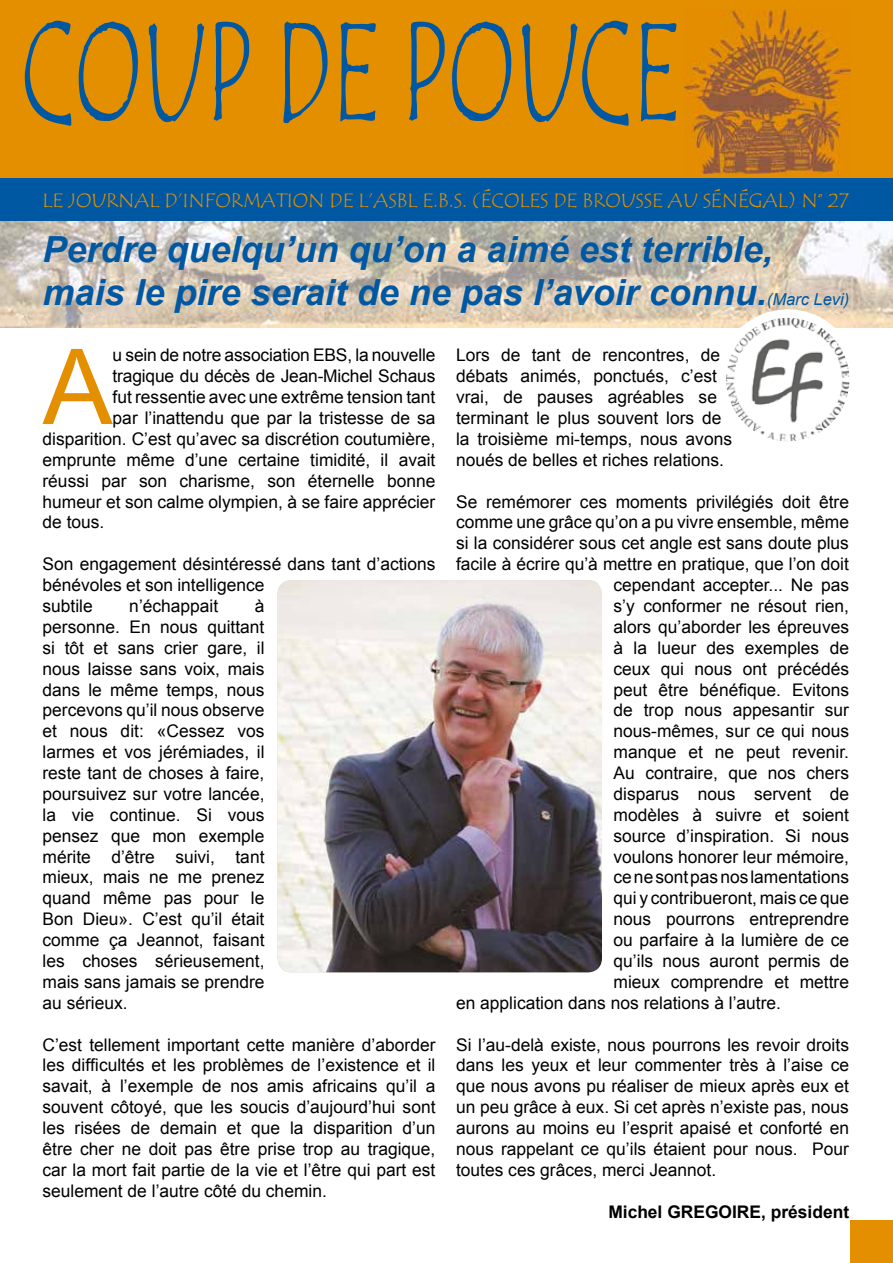
<style>
.page{position:relative;width:893px;height:1263px;background:#fff}
.page>*{position:absolute;margin:0;border:0;box-sizing:border-box;transform-origin:0 0}
.t1{font:144px "Tempus Sans ITC";color:#0058a2;scale:.6 1}
.t2{font:104.85px "Arial";color:#e38f00}
.t3{font:italic 700 36px/43.2px "Arial";color:#0058a2}
.t4{font:19.95px "Tempus Sans ITC";color:#e38f00}
.t5{font:17.4px/20.9px "Arial";color:#000;text-align:justify}
.t6{font:700 17.4px "Arial";color:#000}
.s1{font-weight:400;font-size:16.5px}
</style>
<div class="page">
<div style="left:0;top:0;width:893px;height:179px;background:#e38f00"></div>
<div style="left:0;top:179px;width:893px;height:42px;background:#0058a2"></div>
<img style="left:0;top:221px;width:893px;height:106px">
<img style="left:684px;top:10px;width:166px;height:165px">
<div style="left:718px;top:309px;width:140px;height:141px;background:#fff;border-radius:50%"></div>
<img style="left:726px;top:318px;width:123px;height:123px;border-radius:62px">
<img style="left:277px;top:580px;width:325px;height:392px">
<div style="left:850px;top:1220px;width:43px;height:43px;background:#e38f00"></div>
<h1 class="t1" style="left:21px;top:-19px;width:1098px">COUP DE POUCE</h1>
<p class="t4" style="left:43px;top:188px;width:808px">LE JOURNAL D’INFORMATION DE L’ASBL E.B.S. (ÉCOLES DE BROUSSE AU SÉNÉGAL) N° 27</p>
<h3 class="t3" style="left:43px;top:229px;width:808px">Perdre quelqu’un qu’on a aimé est terrible, mais le pire serait de ne pas l’avoir connu.<span class="s1">(Marc Levi)</span></h3>
<h2 class="t2" style="left:43px;top:318px;width:71px">A</h2>
<p class="t5" style="left:113px;top:345px;width:324px">u sein de notre association EBS, la nouvelle</p>
<p class="t5" style="left:456px;top:345px;width:277px;text-align:left">Lors de tant de rencontres, de débats animés, ponctués, c’est vrai, de pauses agréables se terminant le plus souvent lors de la troisième mi-temps, nous avons noués de belles et riches relations.</p>
<p class="t5" style="left:456px;top:491px;width:394px">Se remémorer ces moments privilégiés doit être</p>
<p class="t5" style="left:456px;top:512px;width:394px">comme une grâce qu’on a pu vivre ensemble, même</p>
<p class="t5" style="left:456px;top:533px;width:394px">si la considérer sous cet angle est sans doute plus</p>
<p class="t5" style="left:456px;top:554px;width:394px">facile à écrire qu’à mettre en pratique, que l’on doit</p>
<p class="t5" style="left:614px;top:575px;width:237px">cependant accepter... Ne pas</p>
<p class="t5" style="left:614px;top:596px;width:237px">s’y conformer ne résout rien,</p>
<p class="t5" style="left:614px;top:616px;width:237px">alors qu’aborder les épreuves</p>
<p class="t5" style="left:614px;top:637px;width:237px">à la lueur des exemples de</p>
<p class="t5" style="left:614px;top:658px;width:237px">ceux qui nous ont précédés</p>
<p class="t5" style="left:614px;top:679px;width:237px">peut être bénéfique. Evitons</p>
<p class="t5" style="left:614px;top:700px;width:237px">de trop nous appesantir sur</p>
<p class="t5" style="left:614px;top:721px;width:237px">nous-mêmes, sur ce qui nous</p>
<p class="t5" style="left:614px;top:742px;width:237px">manque et ne peut revenir.</p>
<p class="t5" style="left:614px;top:763px;width:237px">Au contraire, que nos chers</p>
<p class="t5" style="left:614px;top:783px;width:237px">disparus nous servent de</p>
<p class="t5" style="left:614px;top:804px;width:237px">modèles à suivre et soient</p>
<p class="t5" style="left:614px;top:825px;width:237px">source d’inspiration. Si nous</p>
<p class="t5" style="left:614px;top:846px;width:237px">voulons honorer leur mémoire,</p>
<p class="t5" style="left:614px;top:867px;width:237px">ce ne sont pas nos lamentations</p>
<p class="t5" style="left:614px;top:888px;width:237px">qui y contribueront, mais ce que</p>
<p class="t5" style="left:614px;top:909px;width:237px">nous pourrons entreprendre</p>
<p class="t5" style="left:614px;top:930px;width:237px">ou parfaire à la lumière de ce</p>
<p class="t5" style="left:614px;top:951px;width:237px">qu’ils nous auront permis de</p>
<p class="t5" style="left:614px;top:971px;width:237px">mieux comprendre et mettre</p>
<p class="t5" style="left:456px;top:992px;width:326px">en application dans nos relations à l’autre.</p>
<p class="t5" style="left:456px;top:1034px;width:394px">Si l’au-delà existe, nous pourrons les revoir droits dans les yeux et leur commenter très à l’aise ce que nous avons pu réaliser de mieux après eux et un peu grâce à eux. Si cet après n’existe pas, nous aurons au moins eu l’esprit apaisé et conforté en nous rappelant ce qu’ils étaient pour nous. Pour toutes ces grâces, merci Jeannot.</p>
<p class="t6" style="left:608px;top:1200px;width:242px">Michel GREGOIRE, président</p>
<p class="t5" style="left:113px;top:366px;width:324px">tragique du décès de Jean-Michel Schaus</p>
<p class="t5" style="left:113px;top:387px;width:324px">fut ressentie avec une extrême tension tant</p>
<p class="t5" style="left:113px;top:408px;width:324px">par l’inattendu que par la tristesse de sa</p>
<p class="t5" style="left:43px;top:428px;width:394px">disparition. C’est qu’avec sa discrétion coutumière,</p>
<p class="t5" style="left:43px;top:449px;width:394px">emprunte même d’une certaine timidité, il avait</p>
<p class="t5" style="left:43px;top:470px;width:394px">réussi par son charisme, son éternelle bonne</p>
<p class="t5" style="left:43px;top:491px;width:394px">humeur et son calme olympien, à se faire apprécier</p>
<p class="t5" style="left:43px;top:512px;width:63px">de tous.</p>
<p class="t5" style="left:43px;top:554px;width:394px;text-align:left">Son engagement désintéressé dans tant d’actions bénévoles et son intelligence<br>subtile</p>
<p class="t5" style="left:129px;top:596px;width:90px">n’échappait</p>
<p class="t5" style="left:43px;top:596px;width:224px;text-indent:212px">à personne. En nous quittant si tôt et sans crier gare, il nous laisse sans voix, mais dans le même temps, nous percevons qu’il nous observe et nous dit: «Cessez vos larmes et vos jérémiades, il reste tant de choses à faire, poursuivez sur votre lancée, la vie continue. Si vous pensez que mon exemple mérite d’être suivi, tant mieux, mais ne me prenez quand même pas pour le Bon Dieu». C’est qu’il était comme ça Jeannot, faisant les choses sérieusement, mais sans jamais se prendre au sérieux.</p>
<p class="t5" style="left:43px;top:1034px;width:394px">C’est tellement important cette manière d’aborder les difficultés et les problèmes de l’existence et il savait, à l’exemple de nos amis africains qu’il a souvent côtoyé, que les soucis d’aujourd’hui sont les risées de demain et que la disparition d’un être cher ne doit pas être prise trop au tragique, car la mort fait partie de la vie et l’être qui part est seulement de l’autre côté du chemin.</p>
</div>
